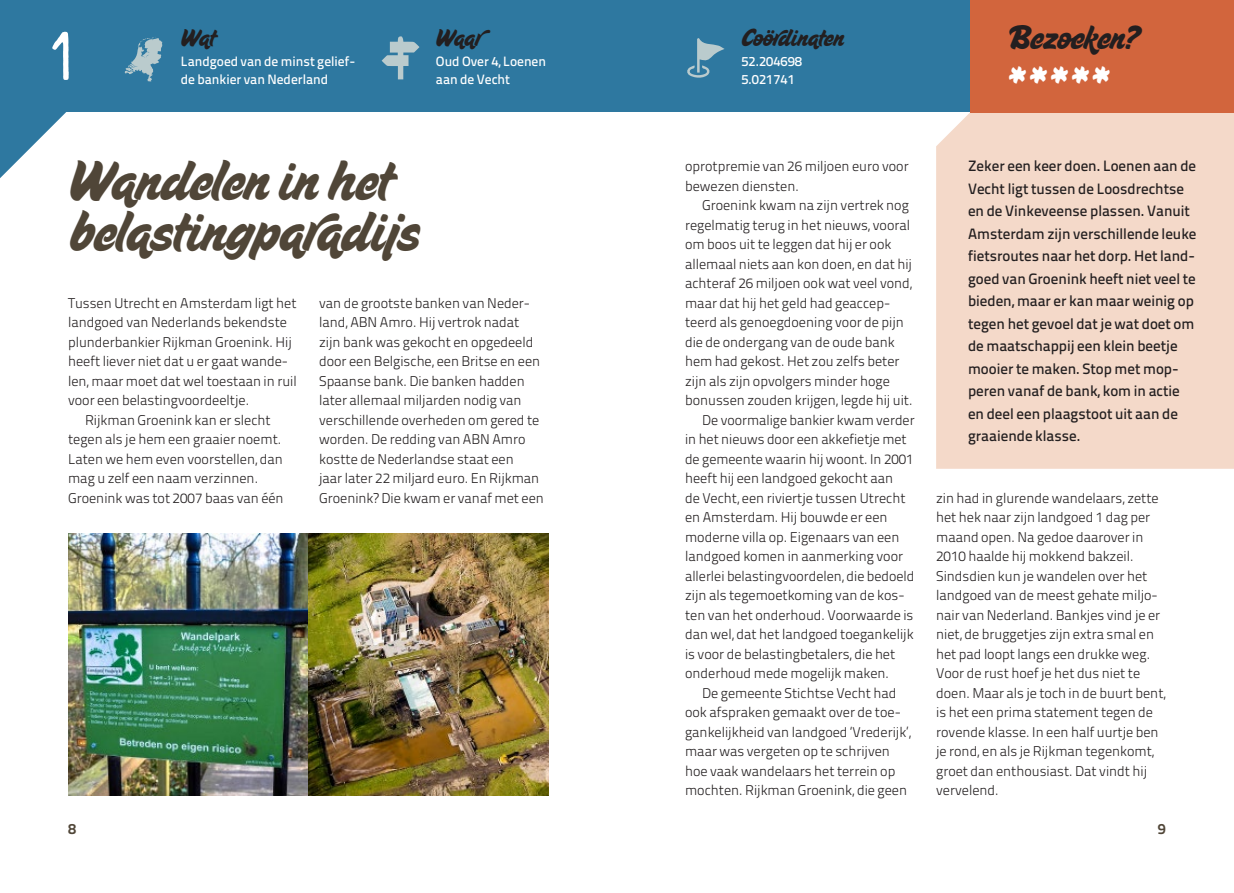
<style>
.page{position:relative;width:1234px;height:893px;background:#fff}
.page>*{position:absolute;margin:0;border:0;box-sizing:border-box;transform-origin:0 0}
.t1{font:66px "Mr Dodo Light Rounded";color:#fff}
.t2{font:49.05px/51px "Sugar Pie";color:#504638}
.t3{font:46.35px "Sugar Pie";color:#fff}
.t4{font:28.95px "Sugar Pie";color:#231f20}
.t5{font:21px "Sugar Pie";color:#231f20}
.t6{font:15px/22.5px "Titillium Text 22 L 600 wt";color:#231f20}
.t7{font:15px "Titillium Text 22 L 800 wt";color:#504638}
.t8{font:14.1px/19.5px "Titillium Text 22 L 250 wt";color:#231f20}
.t9{font:13.5px/18px "Titillium Text 22 L 600 wt";color:#fff}
</style>
<div class="page">
<div style="left:0;top:0;width:1233px;height:112px;background:#2e78a0"></div>
<svg style="left:0;top:112px;width:66px;height:66px"></svg>
<svg style="left:125px;top:37px;width:37px;height:44px"></svg>
<svg style="left:687px;top:38px;width:37px;height:40px"></svg>
<div style="left:936px;top:112px;width:297px;height:357px;background:#f4d9c9"></div>
<div style="left:970px;top:0;width:263px;height:112px;background:#d2653d"></div>
<svg style="left:381px;top:36px;width:38px;height:43px"></svg>
<img style="left:68px;top:534px;width:481px;height:261px">
<h1 class="t1" style="left:50px;top:15px;width:26px">1</h1>
<h3 class="t5" style="left:181px;top:22px;width:35px">Wat</h3>
<p class="t9" style="left:181px;top:51px;width:176px">Landgoed van de minst gelief&shy;de bankier van Nederland</p>
<h3 class="t5" style="left:436px;top:22px;width:46px">Waar</h3>
<p class="t9" style="left:436px;top:51px;width:112px">Oud Over 4, Loenen aan de Vecht</p>
<h2 class="t2" style="left:69px;top:157px;width:351px">Wandelen in het belastingparadijs</h2>
<p class="t8" style="left:68px;top:292px;width:230px">Tussen Utrecht en Amsterdam ligt het</p>
<p class="t8" style="left:68px;top:312px;width:220px">landgoed van Nederlands bekendste</p>
<p class="t8" style="left:68px;top:331px;width:225px">plunderbankier Rijkman Groenink. Hij</p>
<p class="t8" style="left:68px;top:351px;width:221px">heeft liever niet dat u er gaat wande-</p>
<p class="t8" style="left:68px;top:370px;width:230px">len, maar moet dat wel toestaan in ruil</p>
<p class="t8" style="left:68px;top:390px;width:182px">voor een belastingvoordeeltje.</p>
<p class="t8" style="left:85px;top:409px;width:187px">Rijkman Groenink kan er slecht</p>
<p class="t8" style="left:68px;top:429px;width:215px">tegen als je hem een graaier noemt.</p>
<p class="t8" style="left:68px;top:448px;width:216px">Laten we hem even voorstellen, dan</p>
<p class="t8" style="left:68px;top:468px;width:191px">mag u zelf een naam verzinnen.</p>
<p class="t8" style="left:68px;top:487px;width:217px">Groenink was tot 2007 baas van één</p>
<p class="t8" style="left:319px;top:292px;width:226px">van de grootste banken van Neder&shy;land, ABN Amro. Hij vertrok nadat zijn bank was gekocht en opgedeeld door een Belgische, een Britse en een Spaanse bank. Die banken hadden later allemaal miljarden nodig van verschillende overheden om gered te worden. De redding van ABN Amro kostte de Nederlandse staat een<br>jaar later 22 miljard euro. En Rijkman Groenink? Die kwam er vanaf met een</p>
<h3 class="t5" style="left:741px;top:22px;width:104px">Coördinaten</h3>
<p class="t9" style="left:741px;top:51px;width:62px">52.204698<br>5.021741</p>
<h3 class="t4" style="left:1010px;top:17px;width:129px">Bezoeken?</h3>
<h3 class="t3" style="left:1002px;top:51px;width:106px">*****</h3>
<p class="t8" style="left:685px;top:156px;width:225px">oprotpremie van 26 miljoen euro voor bewezen diensten.</p>
<p class="t8" style="left:702px;top:195px;width:208px">Groenink kwam na zijn vertrek nog</p>
<p class="t8" style="left:685px;top:214px;width:226px">regelmatig terug in het nieuws, vooral</p>
<p class="t8" style="left:685px;top:234px;width:208px">om boos uit te leggen dat hij er ook</p>
<p class="t8" style="left:685px;top:253px;width:228px">allemaal niets aan kon doen, en dat hij</p>
<p class="t8" style="left:685px;top:273px;width:229px">achteraf 26 miljoen ook wat veel vond,</p>
<p class="t8" style="left:685px;top:292px;width:207px">maar dat hij het geld had geaccep-</p>
<p class="t8" style="left:685px;top:312px;width:220px">teerd als genoegdoening voor de pijn</p>
<p class="t8" style="left:685px;top:331px;width:211px">die de ondergang van de oude bank</p>
<p class="t8" style="left:685px;top:351px;width:216px">hem had gekost. Het zou zelfs beter</p>
<p class="t8" style="left:685px;top:370px;width:206px">zijn als zijn opvolgers minder hoge</p>
<p class="t8" style="left:685px;top:390px;width:229px">bonussen zouden krijgen, legde hij uit.</p>
<p class="t8" style="left:702px;top:409px;width:214px">De voormalige bankier kwam verder</p>
<p class="t8" style="left:685px;top:429px;width:223px">in het nieuws door een akkefietje met</p>
<p class="t8" style="left:685px;top:448px;width:230px">de gemeente waarin hij woont. In 2001</p>
<p class="t8" style="left:685px;top:468px;width:209px">heeft hij een landgoed gekocht aan</p>
<p class="t8" style="left:685px;top:487px;width:222px">de Vecht, een riviertje tussen Utrecht</p>
<p class="t8" style="left:685px;top:507px;width:204px">en Amsterdam. Hij bouwde er een</p>
<p class="t8" style="left:685px;top:526px;width:216px">moderne villa op. Eigenaars van een</p>
<p class="t8" style="left:685px;top:546px;width:219px">landgoed komen in aanmerking voor</p>
<p class="t8" style="left:685px;top:565px;width:231px">allerlei belastingvoordelen, die bedoeld</p>
<p class="t8" style="left:685px;top:585px;width:221px">zijn als tegemoetkoming van de kos-</p>
<p class="t8" style="left:685px;top:604px;width:230px">ten van het onderhoud. Voorwaarde is</p>
<p class="t8" style="left:685px;top:624px;width:230px">dan wel, dat het landgoed toegankelijk</p>
<p class="t8" style="left:685px;top:643px;width:212px">is voor de belastingbetalers, die het</p>
<p class="t8" style="left:685px;top:663px;width:205px">onderhoud mede mogelijk maken.</p>
<p class="t8" style="left:702px;top:682px;width:196px">De gemeente Stichtse Vecht had</p>
<p class="t8" style="left:685px;top:702px;width:217px">ook afspraken gemaakt over de toe-</p>
<p class="t8" style="left:685px;top:721px;width:227px">gankelijkheid van landgoed ‘Vrederijk’,</p>
<p class="t8" style="left:685px;top:741px;width:206px">maar was vergeten op te schrijven</p>
<p class="t8" style="left:685px;top:760px;width:212px">hoe vaak wandelaars het terrein op</p>
<p class="t8" style="left:685px;top:780px;width:223px">mochten. Rijkman Groenink, die geen</p>
<p class="t6" style="left:967px;top:154px;width:230px">Zeker een keer doen. Loenen aan de<br>Vecht ligt tussen de Loosdrechtse en de Vinkeveense plassen. Vanuit<br>Amsterdam zijn verschillende leuke fietsroutes naar het dorp. Het land&shy;goed van Groenink heeft niet veel te bieden, maar er kan maar weinig op tegen het gevoel dat je wat doet om de maatschappij een klein beetje mooier te maken. Stop met mop&shy;peren vanaf de bank, kom in actie en deel een plaagstoot uit aan de graaiende klasse.</p>
<p class="t8" style="left:935px;top:487px;width:231px">zin had in glurende wandelaars, zette het hek naar zijn landgoed 1 dag per maand open. Na gedoe daarover in 2010 haalde hij mokkend bakzeil.<br>Sindsdien kun je wandelen over het landgoed van de meest gehate miljo&shy;nair van Nederland. Bankjes vind je er niet, de bruggetjes zijn extra smal en het pad loopt langs een drukke weg.<br>Voor de rust hoef je het dus niet te doen. Maar als je toch in de buurt bent, is het een prima statement tegen de rovende klasse. In een half uurtje ben je rond, en als je Rijkman tegenkomt, groet dan enthousiast. Dat vindt hij vervelend.</p>
<p class="t7" style="left:68px;top:817px;width:9px">8</p>
<p class="t7" style="left:1157px;top:817px;width:9px">9</p>
</div>
